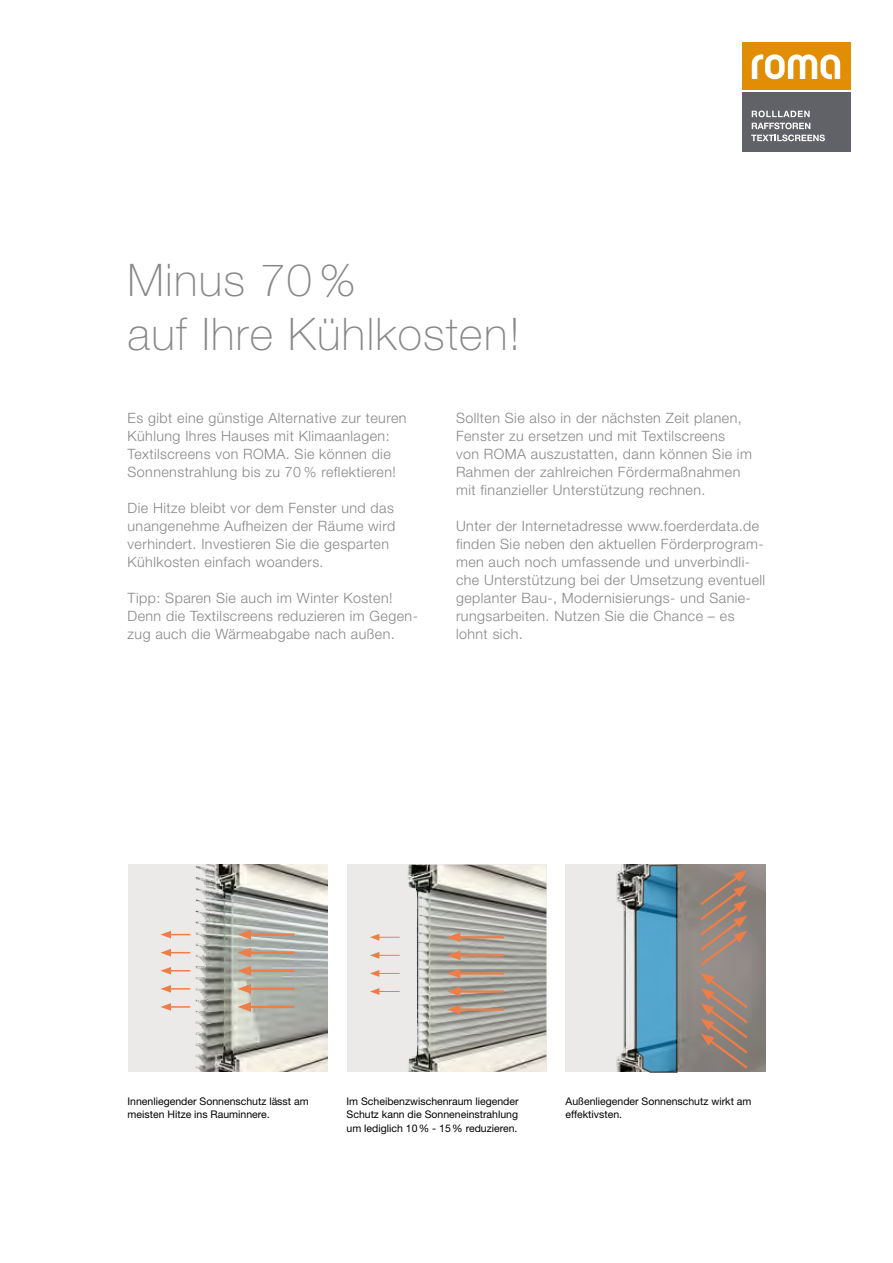
<style>
.page{position:relative;width:893px;height:1263px;background:#fff}
.page>*{position:absolute;margin:0;border:0;box-sizing:border-box;transform-origin:0 0}
.t1{font:100 45px/54px "Helvetica Neue LT Std";letter-spacing:.03em;color:#878787}
.t2{font:300 14.25px/18px "Helvetica Neue LT Std";letter-spacing:.03em;color:#878787}
.t3{font:10.5px/13.5px "Helvetica Neue LT Std";color:#000}
</style>
<div class="page">
<img style="left:128px;top:865px;width:199px;height:207px">
<div style="left:347px;top:865px;width:199px;height:207px;background:#ebeae9"></div>
<img style="left:408px;top:865px;width:138px;height:207px">
<hr style="left:169px;top:1006px;width:21px;height:2px;background:#ef7d48">
<svg style="left:160px;top:1003px;width:11px;height:8px"></svg>
<svg style="left:160px;top:985px;width:30px;height:8px"></svg>
<svg style="left:160px;top:967px;width:30px;height:7px"></svg>
<svg style="left:160px;top:949px;width:30px;height:7px"></svg>
<svg style="left:160px;top:931px;width:30px;height:7px"></svg>
<hr style="left:247px;top:1006px;width:48px;height:2px;background:#ef7d48">
<svg style="left:238px;top:1002px;width:13px;height:10px"></svg>
<hr style="left:247px;top:988px;width:48px;height:2px;background:#ef7d48">
<svg style="left:238px;top:984px;width:13px;height:10px"></svg>
<hr style="left:247px;top:970px;width:48px;height:2px;background:#ef7d48">
<svg style="left:238px;top:966px;width:13px;height:10px"></svg>
<hr style="left:247px;top:951px;width:48px;height:3px;background:#ef7d48">
<svg style="left:238px;top:948px;width:13px;height:9px"></svg>
<hr style="left:247px;top:933px;width:48px;height:3px;background:#ef7d48">
<svg style="left:238px;top:930px;width:13px;height:9px"></svg>
<svg style="left:370px;top:988px;width:30px;height:7px"></svg>
<svg style="left:370px;top:970px;width:30px;height:7px"></svg>
<svg style="left:370px;top:952px;width:30px;height:7px"></svg>
<svg style="left:370px;top:934px;width:30px;height:7px"></svg>
<hr style="left:456px;top:1008px;width:48px;height:3px;background:#ef7d48">
<svg style="left:447px;top:1005px;width:13px;height:9px"></svg>
<hr style="left:456px;top:990px;width:48px;height:2px;background:#ef7d48">
<svg style="left:447px;top:986px;width:13px;height:10px"></svg>
<hr style="left:456px;top:972px;width:48px;height:2px;background:#ef7d48">
<svg style="left:447px;top:968px;width:13px;height:10px"></svg>
<hr style="left:456px;top:954px;width:48px;height:2px;background:#ef7d48">
<svg style="left:447px;top:950px;width:13px;height:10px"></svg>
<hr style="left:456px;top:936px;width:48px;height:2px;background:#ef7d48">
<svg style="left:447px;top:932px;width:13px;height:10px"></svg>
<img style="left:566px;top:865px;width:199px;height:207px">
<svg style="left:634px;top:864px;width:44px;height:209px;background:#5192b2"></svg>
<svg style="left:698px;top:870px;width:52px;height:201px;background:#9a8478"></svg>
<div style="left:742px;top:43px;width:108px;height:47px;background:#e28e04"></div>
<div style="left:742px;top:92px;width:108px;height:59px;background:#616168"></div>
<svg style="left:752px;top:54px;width:88px;height:25px"></svg>
<svg style="left:752px;top:111px;width:58px;height:6px"></svg>
<svg style="left:752px;top:123px;width:58px;height:6px"></svg>
<svg style="left:751px;top:135px;width:74px;height:6px"></svg>
<h1 class="t1" style="left:128px;top:253px;width:394px">Minus 70 %<br>auf Ihre Kühlkosten!</h1>
<p class="t2" style="left:128px;top:408px;width:280px">Es gibt eine günstige Alternative zur teuren Kühlung Ihres Hauses mit Klimaanlagen:<br>Textilscreens von ROMA. Sie können die Sonnenstrahlung bis zu 70 % reflektieren!</p>
<p class="t2" style="left:128px;top:498px;width:269px">Die Hitze bleibt vor dem Fenster und das unangenehme Aufheizen der Räume wird verhindert. Investieren Sie die gesparten Kühlkosten einfach woanders.</p>
<p class="t2" style="left:128px;top:588px;width:292px">Tipp: Sparen Sie auch im Winter Kosten!<br>Denn die Textilscreens reduzieren im Gegen&shy;zug auch die Wärmeabgabe nach außen.</p>
<p class="t2" style="left:456px;top:408px;width:297px">Sollten Sie also in der nächsten Zeit planen, Fenster zu ersetzen und mit Textilscreens<br>von ROMA auszustatten, dann können Sie im Rahmen der zahlreichen Fördermaßnahmen mit finanzieller Unterstützung rechnen.</p>
<p class="t2" style="left:456px;top:516px;width:311px">Unter der Internetadresse www.foerderdata.de finden Sie neben den aktuellen Förderprogram&shy;men auch noch umfassende und unverbindli&shy;che Unterstützung bei der Umsetzung eventuell geplanter Bau-, Modernisierungs- und Sanie&shy;rungsarbeiten. Nutzen Sie die Chance – es lohnt sich.</p>
<p class="t3" style="left:347px;top:1094px;width:174px;text-align:justify">Im Scheibenzwischenraum liegender Schutz kann die Sonneneinstrahlung um lediglich 10% - 15% reduzieren.</p>
<p class="t3" style="left:128px;top:1094px;width:183px">Innenliegender Sonnenschutz lässt am meisten Hitze ins Rauminnere.</p>
<p class="t3" style="left:566px;top:1094px;width:187px">Außenliegender Sonnenschutz wirkt am effektivsten.</p>
</div>
